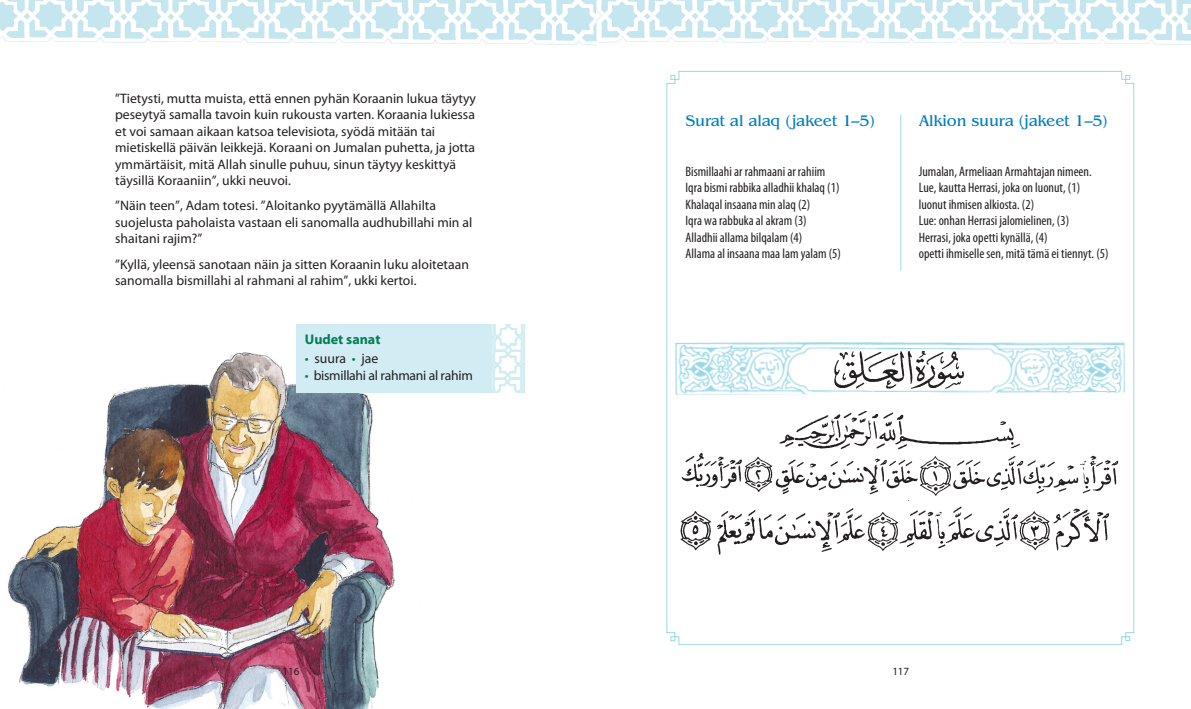
<style>
.page{position:relative;width:1191px;height:709px;background:#fff}
.page>*{position:absolute;margin:0;border:0;box-sizing:border-box;transform-origin:0 0}
.Surat_ostsikko{font:16px "Benguiat";letter-spacing:-.01em;color:#007ebd}
.Uudet_sanat{font:700 14px "Myriad Pro";color:#047d56}
.ISL_Leipis_tasan{font:13.7px/16.5px "Myriad Pro";color:#231f20}
.ISL_Leipis_tasan-2{font:condensed 13.7px/16.5px "Myriad Pro";color:#231f20}
.ISL_Leipis_tasan-3{font:13.7px "Myriad Pro";letter-spacing:-.02em;color:#231f20}
.t1{font:11px "Myriad Pro";color:#231f20}
.s1{color:#047d56}
</style>
<div class="page">
<img style="left:595px;top:0;width:596px;height:46px">
<img style="left:0;top:0;width:595px;height:46px">
<img style="left:7px;top:352px;width:418px;height:357px">
<div style="left:296px;top:324px;width:228px;height:68px;background:#d1edf3"></div>
<img style="left:492px;top:324px;width:32px;height:68px">
<svg style="left:666px;top:70px;width:468px;height:575px"></svg>
<hr style="left:900px;top:115px;width:1px;height:155px;background:#9ad8e6">
<img style="left:676px;top:411px;width:448px;height:90px">
<img style="left:680px;top:501px;width:435px;height:58px">
<svg style="left:676px;top:512px;width:10px;height:9px"></svg>
<img style="left:675px;top:340px;width:449px;height:55px">
<div style="left:826px;top:350px;width:148px;height:39px;background:#fff"></div>
<img style="left:834px;top:351px;width:145px;height:37px">
<p class="ISL_Leipis_tasan" style="left:115px;top:90px;width:362px">”Tietysti, mutta muista, että ennen pyhän Koraanin lukua täytyy peseytyä samalla tavoin kuin rukousta varten. Koraania lukiessa et voi samaan aikaan katsoa televisiota, syödä mitään tai mietiskellä päivän leikkejä. Koraani on Jumalan puhetta, ja jotta ymmärtäisit, mitä Allah sinulle puhuu, sinun täytyy keskittyä täysillä Koraaniin”, ukki neuvoi.</p>
<p class="ISL_Leipis_tasan" style="left:115px;top:198px;width:358px">”Näin teen”, Adam totesi. ”Aloitanko pyytämällä Allahilta suojelusta paholaista vastaan eli sanomalla audhubillahi min al shaitani rajim?”</p>
<p class="ISL_Leipis_tasan" style="left:115px;top:256px;width:355px">”Kyllä, yleensä sanotaan näin ja sitten Koraanin luku aloitetaan sanomalla bismillahi al rahmani al rahim”, ukki kertoi.</p>
<p class="Uudet_sanat" style="left:305px;top:330px;width:77px">Uudet sanat</p>
<p class="ISL_Leipis_tasan" style="left:305px;top:350px;width:75px"><span class="s1">•</span> suura <span class="s1">•</span> jae</p>
<p class="ISL_Leipis_tasan-3" style="left:305px;top:367px;width:169px"><span class="s1">•</span> bismillahi al rahmani al rahim</p>
<p class="Surat_ostsikko" style="left:685px;top:112px;width:191px">Surat al alaq (jakeet 1–5)</p>
<p class="ISL_Leipis_tasan-2" style="left:685px;top:163px;width:157px">Bismillaahi ar rahmaani ar rahiim<br>Iqra bismi rabbika alladhii khalaq (1)<br>Khalaqal insaana min alaq (2)<br>Iqra wa rabbuka al akram (3)<br>Alladhii allama bilqalam (4)<br>Allama al insaana maa lam yalam (5)</p>
<p class="Surat_ostsikko" style="left:918px;top:112px;width:191px">Alkion suura (jakeet 1–5)</p>
<p class="ISL_Leipis_tasan-2" style="left:918px;top:163px;width:191px">Jumalan, Armeliaan Armahtajan nimeen.<br>Lue, kautta Herrasi, joka on luonut, (1) luonut ihmisen alkiosta. (2)<br>Lue: onhan Herrasi jalomielinen, (3)<br>Herrasi, joka opetti kynällä, (4)<br>opetti ihmiselle sen, mitä tämä ei tiennyt. (5)</p>
<p class="t1" style="left:283px;top:665px;width:18px">116</p>
<p class="t1" style="left:892px;top:665px;width:18px">117</p>
</div>
